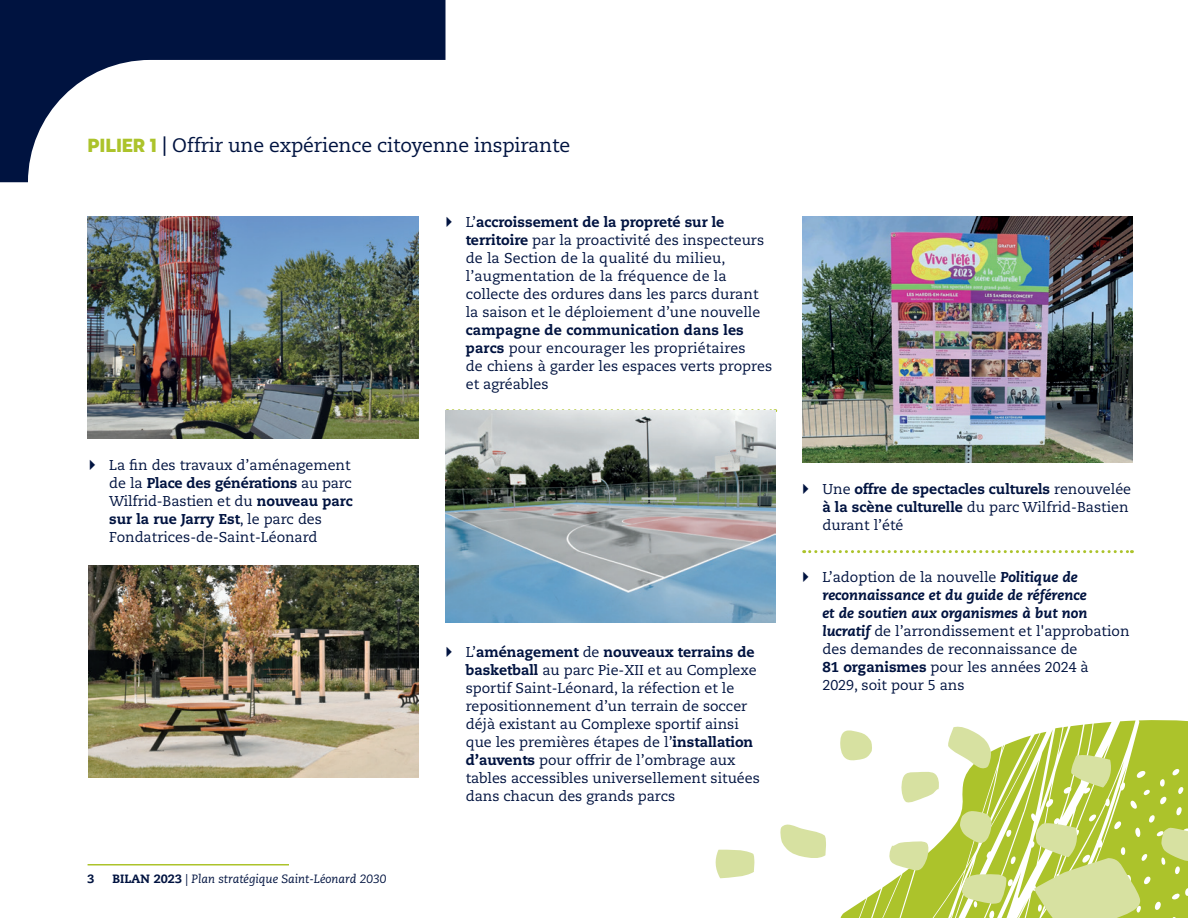
<style>
.page{position:relative;width:1188px;height:918px;background:#fff}
.page>*{position:absolute;margin:0;border:0;box-sizing:border-box;transform-origin:0 0}
.Texte_courant_12pt{font:19.5px "Caecilia LT Pro 55 Roman";letter-spacing:-.01em;color:#001340}
.Texte_description_realisation_Sans_Filet{font:14.25px/18px "Caecilia LT Pro 55 Roman";color:#001340}
.Texte_description_realisation{font:14.25px/18px "Caecilia LT Pro 55 Roman";color:#001340}
.Texte_courant{font:italic 12px "Caecilia LT Pro 56";color:#001340}
.Texte_courant-2{font:800 12px "Caecilia LT Pro 85";color:#001340}
.s1{font-family:"Neutraface 2 Display Titling";color:#acc32b}
.s2{font-family:"Caecilia LT Pro 75";font-weight:700}
.s3{font-family:"Caecilia LT Pro 85";font-weight:800}
.s4{font-family:"Caecilia LT Pro 85";font-weight:800;font-style:normal}
.s5{font-family:"Caecilia LT Pro 86";font-weight:800;font-style:italic}
</style>
<div class="page">
<hr style="left:88px;top:864px;width:201px;height:2px;background:#acc32b">
<svg style="left:447px;top:409px;width:329px;height:2px"></svg>
<img style="left:802px;top:216px;width:331px;height:247px">
<img style="left:446px;top:411px;width:330px;height:211px">
<svg style="left:0;top:0;width:446px;height:182px"></svg>
<svg style="left:804px;top:550px;width:328px;height:3px"></svg>
<img style="left:88px;top:216px;width:330px;height:223px">
<svg style="left:840px;top:720px;width:348px;height:198px"></svg>
<svg style="left:780px;top:824px;width:46px;height:34px"></svg>
<svg style="left:715px;top:849px;width:40px;height:29px"></svg>
<img style="left:88px;top:565px;width:330px;height:213px">
<p class="Texte_courant_12pt" style="left:88px;top:132px;width:484px"><span class="s1">Pilier 1</span> <span class="s2">|</span> Offrir une expérience citoyenne inspirante</p>
<p class="Texte_description_realisation_Sans_Filet" style="left:109px;top:456px;width:245px">La fin des travaux d’aménagement de la <span class="s3">Place des générations</span> au parc Wilfrid-Bastien et du <span class="s3">nouveau parc sur la rue Jarry Est</span>, le parc des Fondatrices-de-Saint-Léonard</p>
<p class="Texte_courant-2" style="left:88px;top:871px;width:9px">3</p>
<p class="Texte_courant" style="left:112px;top:871px;width:275px"><span class="s4">BILAN 2023</span> | Plan stratégique Saint-Léonard 2030</p>
<p class="Texte_description_realisation" style="left:466px;top:213px;width:308px">L’<span class="s3">accroissement de la propreté sur le territoire</span> par la proactivité des inspecteurs de la Section de la qualité du milieu, l’augmentation de la fréquence de la collecte des ordures dans les parcs durant la saison et le déploiement d’une nouvelle <span class="s3">campagne de communication dans les parcs</span> pour encourager les propriétaires<br>de chiens à garder les espaces verts propres et agréables</p>
<p class="Texte_description_realisation_Sans_Filet" style="left:466px;top:643px;width:296px">L’<span class="s3">aménagement</span> de <span class="s3">nouveaux terrains de basketball</span> au parc Pie-XII et au Complexe sportif Saint-Léonard, la réfection et le repositionnement d’un terrain de soccer déjà existant au Complexe sportif ainsi que les premières étapes de l’<span class="s3">installation d’auvents</span> pour offrir de l’ombrage aux tables accessibles universellement situées dans chacun des grands parcs</p>
<p class="Texte_description_realisation" style="left:822px;top:480px;width:310px">Une <span class="s3">offre de spectacles culturels</span> renouvelée <span class="s3">à la scène culturelle</span> du parc Wilfrid-Bastien durant l’été</p>
<p class="Texte_description_realisation_Sans_Filet" style="left:822px;top:567px;width:309px">L’adoption de la nouvelle <span class="s5">Politique de reconnaissance et du guide de référence<br>et de soutien aux organismes à but non lucratif</span> de l’arrondissement et l'approbation des demandes de reconnaissance de<br><span class="s3">81 organismes</span> pour les années 2024 à<br>2029, soit pour 5 ans</p>
</div>
